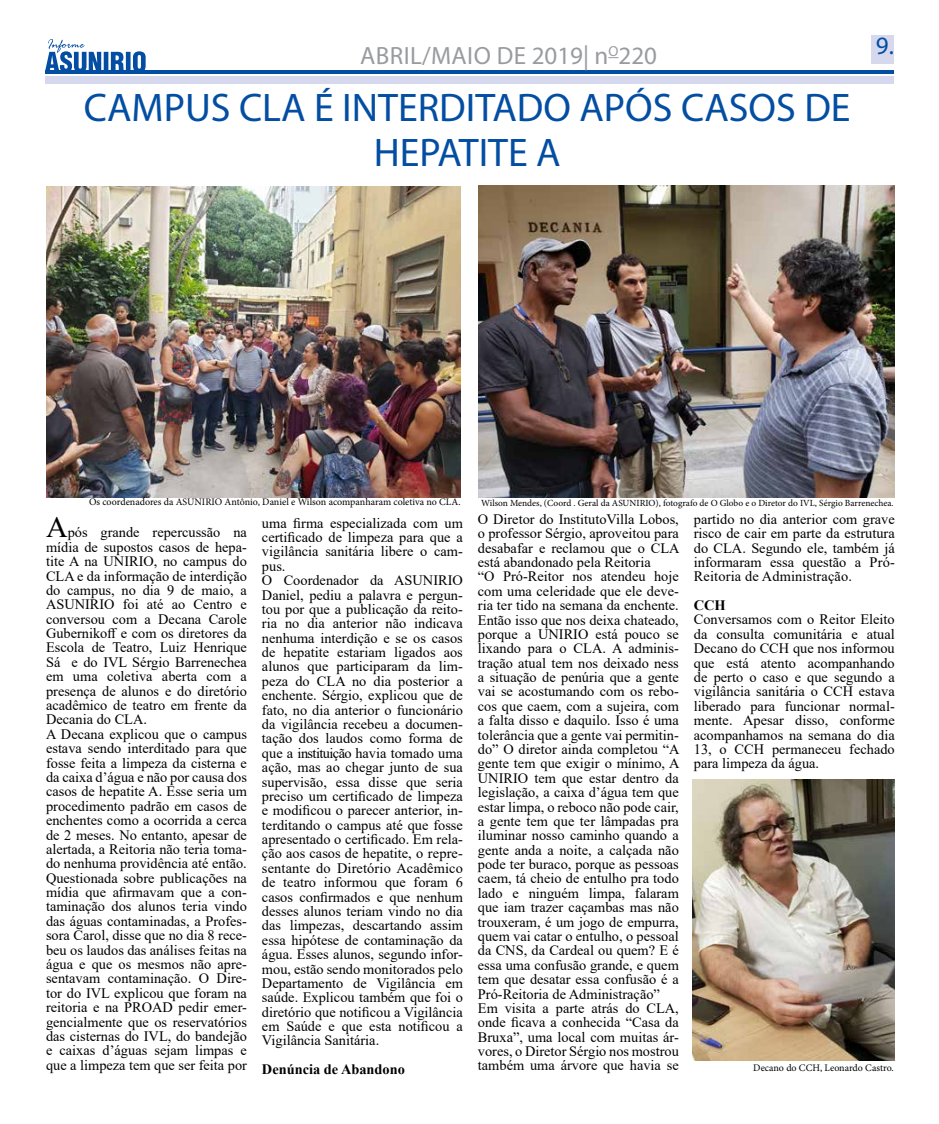
<style>
.page{position:relative;width:939px;height:1124px;background:#fff}
.page>*{position:absolute;margin:0;border:0;box-sizing:border-box;transform-origin:0 0}
.t1{font:40px/45px "Myriad Pro";color:#034ea2;text-align:center}
.t2{font:25px "Myriad Pro";letter-spacing:.02em;color:#999b9e}
.t3{font:25px "Myriad Pro";color:#034ea2}
.t4{font:14.38px/14.4px "Times New Roman";color:#000}
.t5{font:700 14.38px "Times New Roman";color:#000}
.t6{font:10px "Minion Pro";color:#000}
.t7{font:9.38px "Minion Pro";color:#000}
.s1{font-size:30px}
</style>
<div class="page">
<div style="left:871px;top:35px;width:23px;height:29px;background:#d6d9ed"></div>
<hr style="left:45px;top:70px;width:849px;height:4px;background:#034ea2">
<svg style="left:45px;top:39px;width:101px;height:31px"></svg>
<div style="left:45px;top:76px;width:849px;height:7px;background:#d6d9ed"></div>
<img style="left:46px;top:186px;width:415px;height:311px">
<img style="left:479px;top:185px;width:416px;height:312px">
<img style="left:692px;top:779px;width:203px;height:281px">
<h2 class="t2" style="left:360px;top:41px;width:298px">ABRIL/MAIO DE 2019| n<sup>O</sup>220</h2>
<h1 class="t1" style="left:84px;top:84px;width:768px">CAMPUS CLA É INTERDITADO APÓS CASOS DE<br>HEPATITE A</h1>
<h2 class="t3" style="left:876px;top:30px;width:20px">9.</h2>
<p class="t6" style="left:89px;top:495px;width:373px">Os coordenadores da ASUNIRIO Antônio, Daniel e Wilson acompanharam coletiva no CLA.</p>
<p class="t7" style="left:481px;top:496px;width:414px">Wilson Mendes, (Coord . Geral da ASUNIRIO), fotografo de O Globo e o Diretor do IVL, Sérgio Barrenechea.</p>
<p class="t4" style="left:46px;top:525px;width:202px"><span class="s1">A</span>pós grande repercussão na mídia de supostos casos de hepa&shy;tite A na UNIRIO, no campus do<br>CLA e da informação de interdição do campus, no dia 9 de maio, a<br>ASUNIRIO foi até ao Centro e conversou com a Decana Carole<br>Gubernikoff e com os diretores da<br>Escola de Teatro, Luiz Henrique<br>Sá e do IVL Sérgio Barrenechea em uma coletiva aberta com a presença de alunos e do diretório acadêmico de teatro em frente da<br>Decania do CLA.<br>A Decana explicou que o campus estava sendo interditado para que fosse feita a limpeza da cisterna e da caixa d’água e não por causa dos casos de hepatite A. Esse seria um procedimento padrão em casos de enchentes como a ocorrida a cerca de 2 meses. No entanto, apesar de alertada, a Reitoria não teria toma&shy;do nenhuma providência até então.<br>Questionada sobre publicações na mídia que afirmavam que a con&shy;taminação dos alunos teria vindo das águas contaminadas, a Profes&shy;sora Carol, disse que no dia 8 rece&shy;beu os laudos das análises feitas na água e que os mesmos não apre&shy;sentavam contaminação. O Dire&shy;tor do IVL explicou que foram na reitoria e na PROAD pedir emer&shy;gencialmente que os reservatórios das cisternas do IVL, do bandejão e caixas d’águas sejam limpas e que a limpeza tem que ser feita por</p>
<p class="t4" style="left:262px;top:515px;width:202px">uma firma especializada com um certificado de limpeza para que a vigilância sanitária libere o cam&shy;pus.<br>O Coordenador da ASUNIRIO<br>Daniel, pediu a palavra e pergun&shy;tou por que a publicação da reito&shy;ria no dia anterior não indicava nenhuma interdição e se os casos de hepatite estariam ligados aos alunos que participaram da lim&shy;peza do CLA no dia posterior a enchente. Sérgio, explicou que de fato, no dia anterior o funcionário da vigilância recebeu a documen&shy;tação dos laudos como forma de que a instituição havia tomado uma ação, mas ao chegar junto de sua supervisão, essa disse que seria preciso um certificado de limpeza e modificou o parecer anterior, in&shy;terditando o campus até que fosse apresentado o certificado. Em rela&shy;ção aos casos de hepatite, o repre&shy;sentante do Diretório Acadêmico de teatro informou que foram 6 casos confirmados e que nenhum desses alunos teriam vindo no dia das limpezas, descartando assim essa hipótese de contaminação da água. Esses alunos, segundo infor&shy;mou, estão sendo monitorados pelo<br>Departamento de Vigilância em saúde. Explicou também que foi o diretório que notificou a Vigilância em Saúde e que esta notificou a<br>Vigilância Sanitária.</p>
<p class="t5" style="left:262px;top:1058px;width:144px">Denúncia de Abandono</p>
<p class="t4" style="left:478px;top:511px;width:203px">O Diretor do InstitutoVilla Lobos, o professor Sérgio, aproveitou para desabafar e reclamou que o CLA está abandonado pela Reitoria<br>“O Pró-Reitor nos atendeu hoje com uma celeridade que ele deve&shy;ria ter tido na semana da enchente.<br>Então isso que nos deixa chateado, porque a UNIRIO está pouco se lixando para o CLA. A adminis&shy;tração atual tem nos deixado ness a situação de penúria que a gente vai se acostumando com os rebo&shy;cos que caem, com a sujeira, com a falta disso e daquilo. Isso é uma tolerância que a gente vai permitin&shy;do” O diretor ainda completou “A gente tem que exigir o mínimo, A<br>UNIRIO tem que estar dentro da legislação, a caixa d’água tem que estar limpa, o reboco não pode cair, a gente tem que ter lâmpadas pra iluminar nosso caminho quando a gente anda a noite, a calçada não pode ter buraco, porque as pessoas caem, tá cheio de entulho pra todo lado e ninguém limpa, falaram que iam trazer caçambas mas não trouxeram, é um jogo de empurra, quem vai catar o entulho, o pessoal da CNS, da Cardeal ou quem? E é essa uma confusão grande, e quem tem que desatar essa confusão é a<br>Pró-Reitoria de Administração”<br>Em visita a parte atrás do CLA, onde ficava a conhecida “Casa da<br>Bruxa”, uma local com muitas ár&shy;vores, o Diretor Sérgio nos mostrou também uma árvore que havia se</p>
<p class="t4" style="left:694px;top:511px;width:202px;text-align:justify">partido no dia anterior com grave risco de cair em parte da estrutura do CLA. Segundo ele, também já informaram essa questão a Pró-Reitoria de Administração.</p>
<p class="t5" style="left:694px;top:594px;width:33px">CCH</p>
<p class="t4" style="left:694px;top:612px;width:202px;text-align:justify">Conversamos com o Reitor Eleito da consulta comunitária e atual Decano do CCH que nos informou que está atento acompanhando de perto o caso e que segundo a vigilância sanitária o CCH estava liberado para funcionar normal&shy;mente. Apesar disso, conforme acompanhamos na semana do dia 13, o CCH permaneceu fechado para limpeza da água.</p>
<p class="t6" style="left:753px;top:1060px;width:142px">Decano do CCH, Leonardo Castro.</p>
</div>
